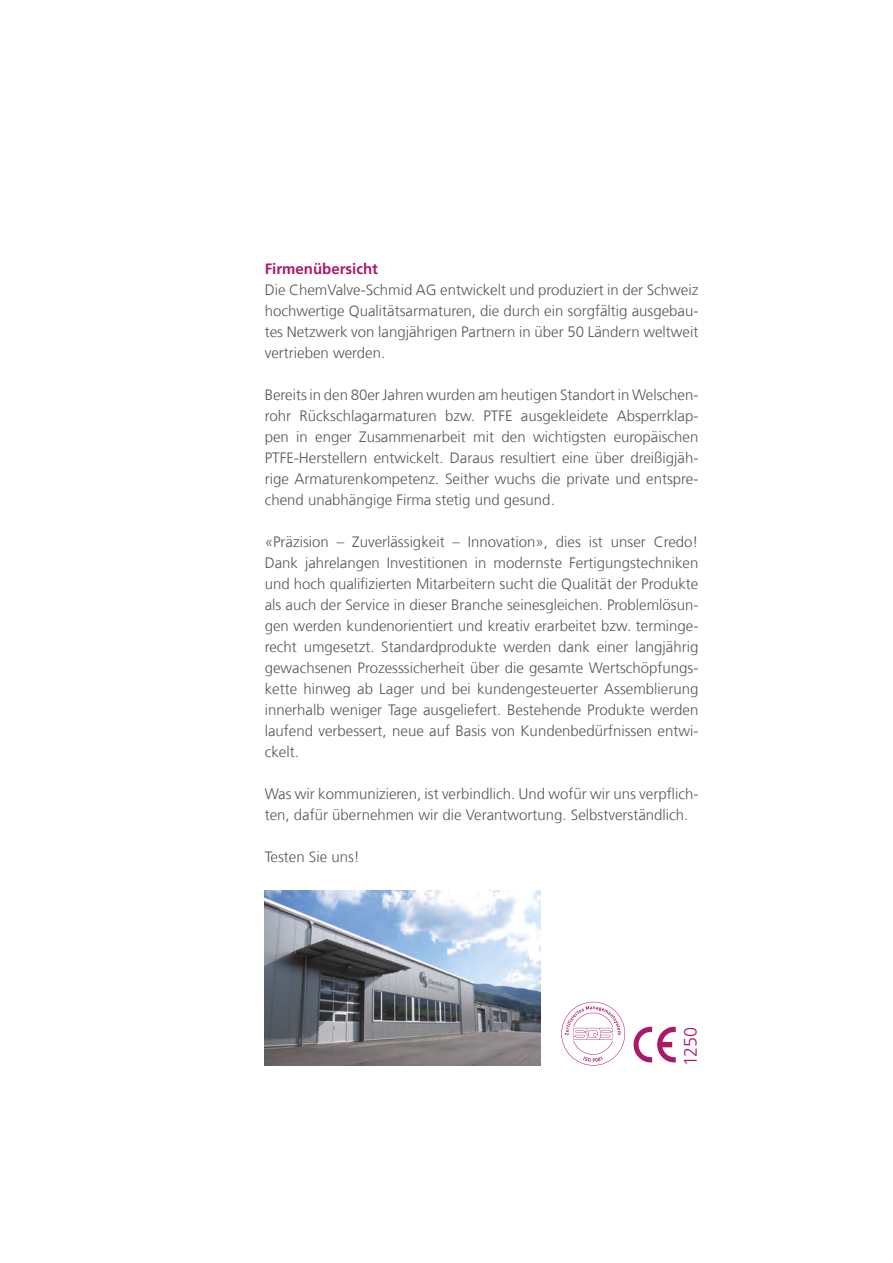
<style>
.page{position:relative;width:893px;height:1263px;background:#fff}
.page>*{position:absolute;margin:0;border:0;box-sizing:border-box;transform-origin:0 0}
.t1{font:300 18px "Frutiger LT Com";color:#aa1968}
.t2{font:300 15px/21px "Frutiger LT Com";color:#575756;text-align:justify}
.t3{font:700 15px "Frutiger LT Com";color:#aa1968}
</style>
<div class="page">
<svg style="left:634px;top:1027px;width:42px;height:35px"></svg>
<svg style="left:561px;top:1002px;width:64px;height:63px"></svg>
<img style="left:265px;top:891px;width:275px;height:174px">
<p class="t3" style="left:265px;top:260px;width:115px">Firmenübersicht</p>
<p class="t2" style="left:265px;top:279px;width:435px">Die ChemValve-Schmid AG entwickelt und produziert in der Schweiz hochwertige Qualitätsarmaturen, die durch ein sorgfältig ausgebau&shy;tes Netzwerk von langjährigen Partnern in über 50 Ländern weltweit vertrieben werden.</p>
<p class="t2" style="left:265px;top:384px;width:435px">Bereits in den 80er Jahren wurden am heutigen Standort in Welschen&shy;rohr Rückschlagarmaturen bzw. PTFE ausgekleidete Absperrklap&shy;pen in enger Zusammenarbeit mit den wichtigsten europäischen PTFE-Herstellern entwickelt. Daraus resultiert eine über dreißigjäh&shy;rige Armaturenkompetenz. Seither wuchs die private und entspre&shy;chend unabhängige Firma stetig und gesund.</p>
<p class="t2" style="left:265px;top:531px;width:435px">«Präzision – Zuverlässigkeit – Innovation», dies ist unser Credo!<br>Dank jahrelangen Investitionen in modernste Fertigungstechniken und hoch qualifizierten Mitarbeitern sucht die Qualität der Produkte als auch der Service in dieser Branche seinesgleichen. Problemlösun&shy;gen werden kundenorientiert und kreativ erarbeitet bzw. terminge&shy;recht umgesetzt. Standardprodukte werden dank einer langjährig gewachsenen Prozesssicherheit über die gesamte Wertschöpfungs&shy;kette hinweg ab Lager und bei kundengesteuerter Assemblierung innerhalb weniger Tage ausgeliefert. Bestehende Produkte werden laufend verbessert, neue auf Basis von Kundenbedürfnissen entwi&shy;ckelt.</p>
<p class="t2" style="left:265px;top:783px;width:435px">Was wir kommunizieren, ist verbindlich. Und wofür wir uns verpflich&shy;ten, dafür übernehmen wir die Verantwortung. Selbstverständlich.</p>
<p class="t2" style="left:265px;top:846px;width:97px">Testen Sie uns!</p>
<p class="t1" style="left:679px;top:1065px;width:40px;rotate:-90deg">1250</p>
</div>
